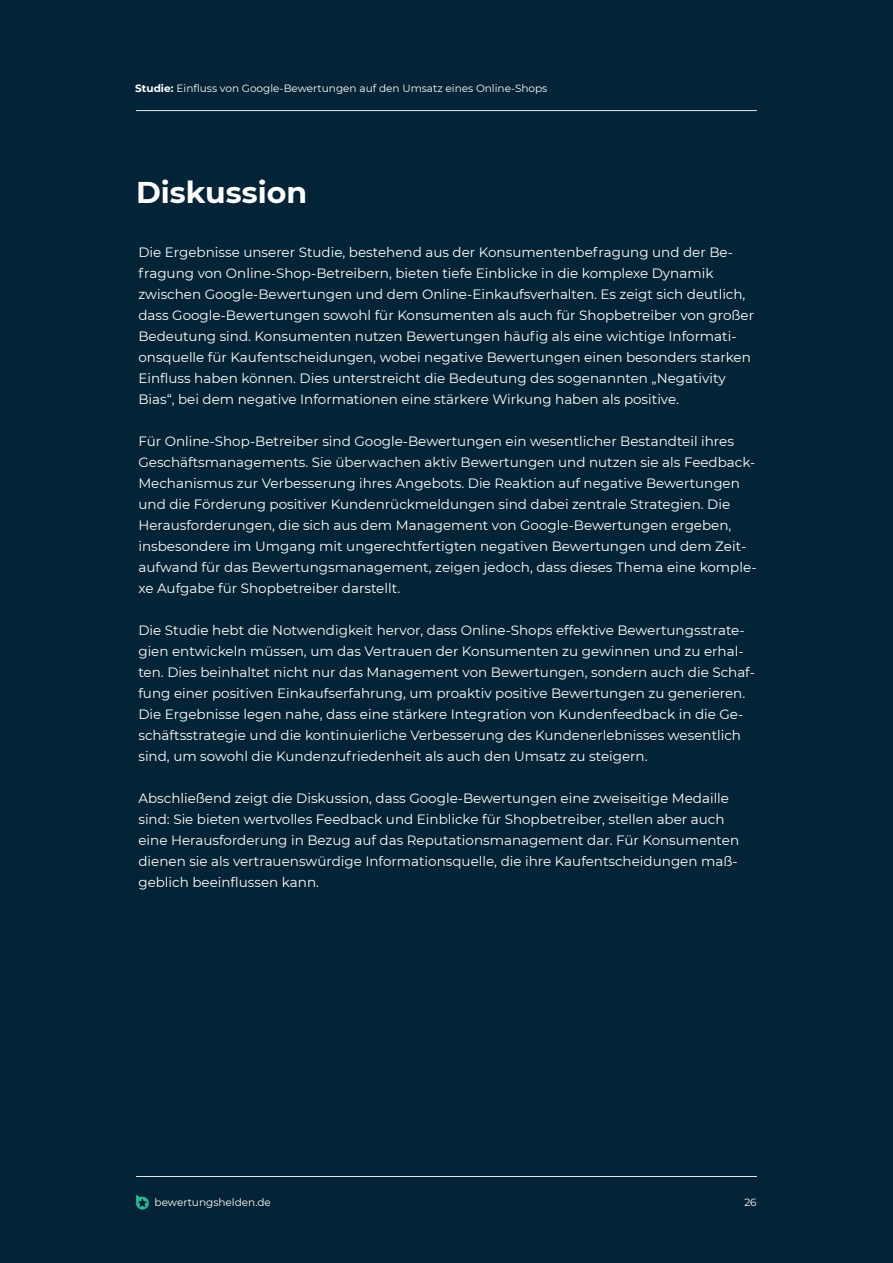
<style>
.page{position:relative;width:893px;height:1263px;background:#032436}
.page>*{position:absolute;margin:0;border:0;box-sizing:border-box;transform-origin:0 0}
.t1{font:700 30px "Montserrat";color:#fff}
.t2{font:13.5px/21px "Montserrat";color:#fff}
.t3{font:10.5px "Montserrat";color:#fff}
.s1{font-weight:700}
</style>
<div class="page">
<svg style="left:136px;top:1195px;width:13px;height:14px"></svg>
<hr style="left:136px;top:1176px;width:621px;height:1px;background:#e6e7e9">
<hr style="left:136px;top:110px;width:621px;height:1px;background:#e6e7e9">
<p class="t3" style="left:135px;top:81px;width:414px"><span class="s1">Studie:</span> Einfluss von Google-Bewertungen auf den Umsatz eines Online-Shops</p>
<h1 class="t1" style="left:136px;top:171px;width:173px">Diskussion</h1>
<p class="t2" style="left:138px;top:241px;width:617px">Die Ergebnisse unserer Studie, bestehend aus der Konsumentenbefragung und der Be&shy;fragung von Online-Shop-Betreibern, bieten tiefe Einblicke in die komplexe Dynamik zwischen Google-Bewertungen und dem Online-Einkaufsverhalten. Es zeigt sich deutlich, dass Google-Bewertungen sowohl für Konsumenten als auch für Shopbetreiber von großer Bedeutung sind. Konsumenten nutzen Bewertungen häufig als eine wichtige Informati&shy;onsquelle für Kaufentscheidungen, wobei negative Bewertungen einen besonders starken Einfluss haben können. Dies unterstreicht die Bedeutung des sogenannten „Negativity Bias“, bei dem negative Informationen eine stärkere Wirkung haben als positive.</p>
<p class="t2" style="left:138px;top:430px;width:620px">Für Online-Shop-Betreiber sind Google-Bewertungen ein wesentlicher Bestandteil ihres Geschäftsmanagements. Sie überwachen aktiv Bewertungen und nutzen sie als Feedback-Mechanismus zur Verbesserung ihres Angebots. Die Reaktion auf negative Bewertungen und die Förderung positiver Kundenrückmeldungen sind dabei zentrale Strategien. Die Herausforderungen, die sich aus dem Management von Google-Bewertungen ergeben, insbesondere im Umgang mit ungerechtfertigten negativen Bewertungen und dem Zeit&shy;aufwand für das Bewertungsmanagement, zeigen jedoch, dass dieses Thema eine komple&shy;xe Aufgabe für Shopbetreiber darstellt.</p>
<p class="t2" style="left:138px;top:619px;width:618px">Die Studie hebt die Notwendigkeit hervor, dass Online-Shops effektive Bewertungsstrate&shy;gien entwickeln müssen, um das Vertrauen der Konsumenten zu gewinnen und zu erhal&shy;ten. Dies beinhaltet nicht nur das Management von Bewertungen, sondern auch die Schaf&shy;fung einer positiven Einkaufserfahrung, um proaktiv positive Bewertungen zu generieren.<br>Die Ergebnisse legen nahe, dass eine stärkere Integration von Kundenfeedback in die Ge&shy;schäftsstrategie und die kontinuierliche Verbesserung des Kundenerlebnisses wesentlich sind, um sowohl die Kundenzufriedenheit als auch den Umsatz zu steigern.</p>
<p class="t2" style="left:138px;top:787px;width:602px">Abschließend zeigt die Diskussion, dass Google-Bewertungen eine zweiseitige Medaille sind: Sie bieten wertvolles Feedback und Einblicke für Shopbetreiber, stellen aber auch eine Herausforderung in Bezug auf das Reputationsmanagement dar. Für Konsumenten dienen sie als vertrauenswürdige Informationsquelle, die ihre Kaufentscheidungen maß&shy;geblich beeinflussen kann.</p>
<p class="t3" style="left:155px;top:1195px;width:118px">bewertungshelden.de</p>
<p class="t3" style="left:744px;top:1195px;width:14px">26</p>
</div>
